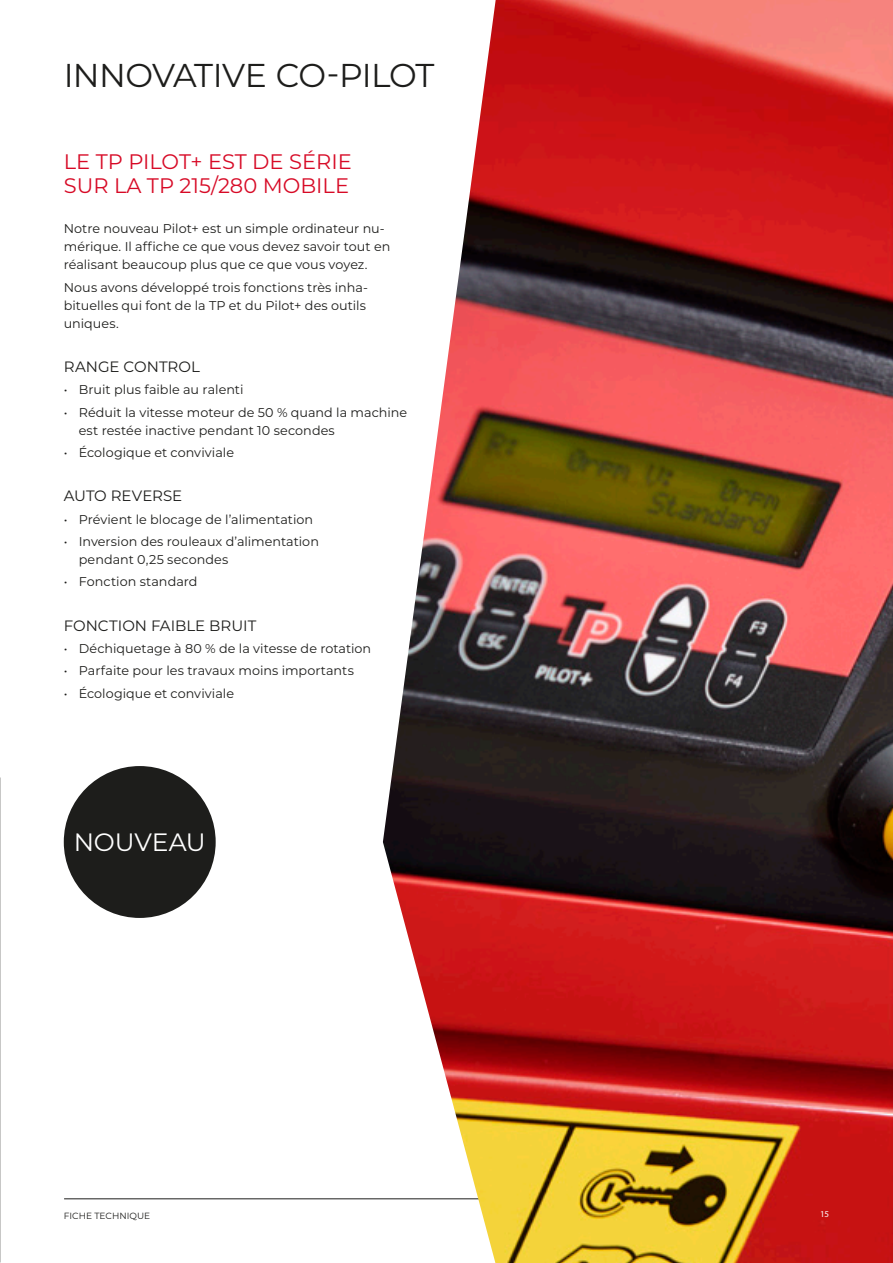
<style>
.page{position:relative;width:893px;height:1263px;background:#fff}
.page>*{position:absolute;margin:0;border:0;box-sizing:border-box;transform-origin:0 0}
.t1{font:33px "Montserrat";letter-spacing:-.025em;color:#1d1d1b}
.t2{font:25.05px "Montserrat";letter-spacing:-.01em;color:#fff}
.t3{font:21px/24px "Montserrat";color:#d70a26}
.t4{font:15px "Montserrat";color:#1d1d1b}
.t5{font:12.75px/18px "Montserrat";color:#1d1d1b}
.t6{font:9px "Montserrat";color:#1d1d1b}
.t7{font:9px "Myriad Pro";color:#fff}
</style>
<div class="page">
<hr style="left:64px;top:1198px;width:765px;height:1px;background:#1d1d1b">
<img style="left:0;top:0;width:1px;height:1263px">
<img style="left:383px;top:0;width:510px;height:1263px">
<div style="left:64px;top:766px;width:152px;height:152px;background:#1d1d1b;border-radius:50%"></div>
<h1 class="t1" style="left:64px;top:52px;width:372px">INNOVATIVE CO-PILOT</h1>
<h3 class="t3" style="left:64px;top:149px;width:289px">LE TP PILOT+ EST DE SÉRIE<br>SUR LA TP 215/280 MOBILE</h3>
<p class="t5" style="left:64px;top:219px;width:328px">Notre nouveau Pilot+ est un simple ordinateur nu&shy;mérique. Il affiche ce que vous devez savoir tout en réalisant beaucoup plus que ce que vous voyez.</p>
<p class="t5" style="left:64px;top:278px;width:306px">Nous avons développé trois fonctions très inha&shy;bituelles qui font de la TP et du Pilot+ des outils uniques.</p>
<p class="t4" style="left:64px;top:357px;width:138px">RANGE CONTROL</p>
<p class="t5" style="left:64px;top:380px;width:181px">• Bruit plus faible au ralenti</p>
<p class="t5" style="left:79px;top:403px;width:330px;text-indent:-15px">• Réduit la vitesse moteur de 50 % quand la machine est restée inactive pendant 10 secondes</p>
<p class="t5" style="left:64px;top:443px;width:172px">• Écologique et conviviale</p>
<p class="t4" style="left:64px;top:486px;width:120px">AUTO REVERSE</p>
<p class="t5" style="left:64px;top:510px;width:251px">• Prévient le blocage de l’alimentation</p>
<p class="t5" style="left:79px;top:532px;width:242px;text-indent:-15px">• Inversion des rouleaux d’alimentation pendant 0,25 secondes</p>
<p class="t5" style="left:64px;top:572px;width:135px">• Fonction standard</p>
<p class="t4" style="left:64px;top:615px;width:194px">FONCTION FAIBLE BRUIT</p>
<p class="t5" style="left:64px;top:639px;width:309px">• Déchiquetage à 80 % de la vitesse de rotation</p>
<p class="t5" style="left:64px;top:661px;width:292px">• Parfaite pour les travaux moins importants</p>
<p class="t5" style="left:64px;top:683px;width:172px">• Écologique et conviviale</p>
<h2 class="t2" style="left:74px;top:825px;width:133px">NOUVEAU</h2>
<p class="t6" style="left:64px;top:1209px;width:88px">FICHE TECHNIQUE</p>
<p class="t7" style="left:820px;top:1208px;width:10px">15</p>
</div>
